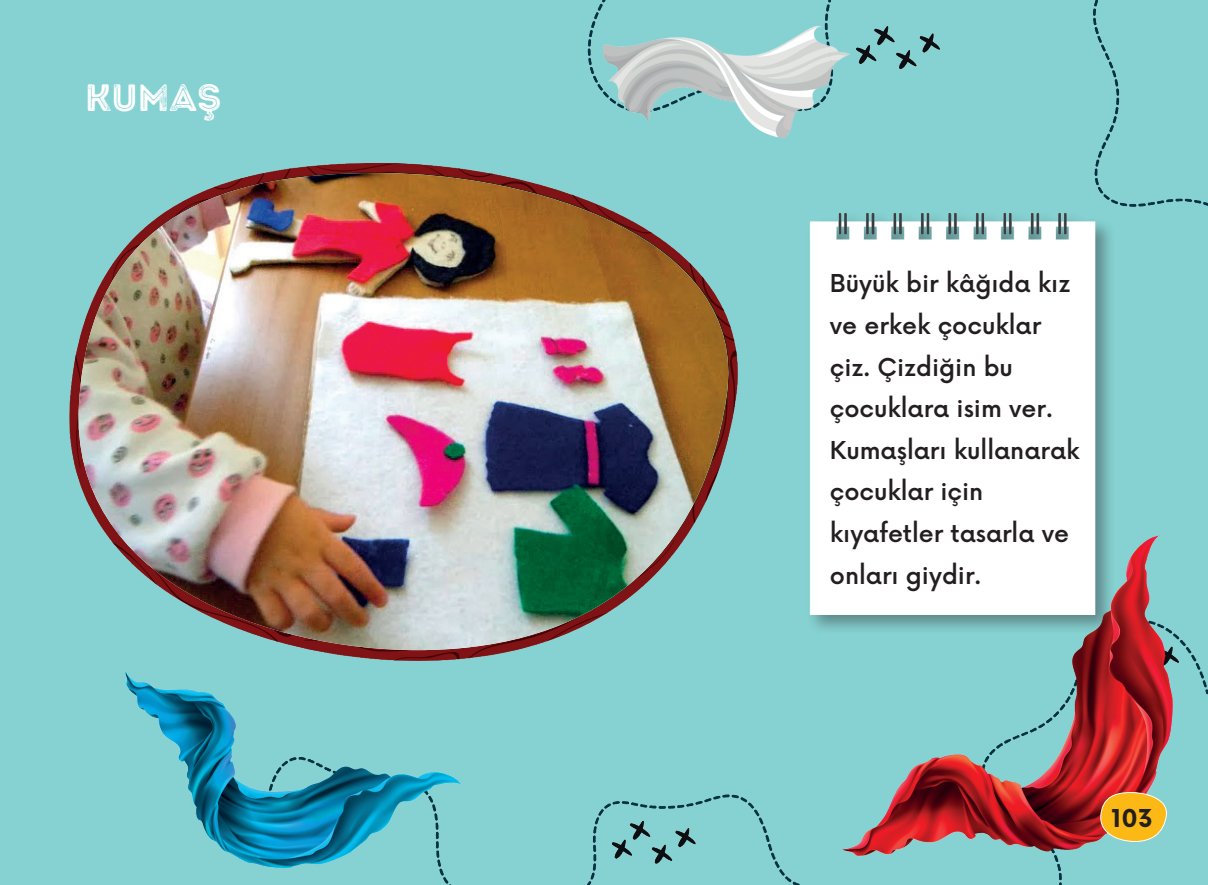
<style>
.page{position:relative;width:1208px;height:885px;background:#fff}
.page>*{position:absolute;margin:0;border:0;box-sizing:border-box;transform-origin:0 0}
.t1{font:38px "Intro Rust G Base 2 Line";color:#fff}
.t2{font:500 24px/41.6px "Now";color:#231f20}
.t3{font:700 24px "Now Alt";color:#231f20}
</style>
<div class="page">
<img style="left:0;top:1px;width:1208px;height:883px">
<div style="left:806px;top:209px;width:309px;height:426px;background:#231f20;opacity:.4"></div>
<img style="left:800px;top:203px;width:306px;height:411px">
<svg style="left:69px;top:173px;width:680px;height:477px;background:#84c1c1"></svg>
<img style="left:76px;top:173px;width:655px;height:477px">
<h1 class="t1" style="left:85px;top:74px;width:138px">KUMAŞ</h1>
<p class="t2" style="left:830px;top:261px;width:251px">Büyük bir kâğıda kız ve erkek çocuklar çiz. Çizdiğin bu çocuklara isim ver.<br>Kumaşları kullanarak çocuklar için kıyafetler tasarla ve onları giydir.</p>
<p class="t3" style="left:1111px;top:800px;width:43px">103</p>
</div>
